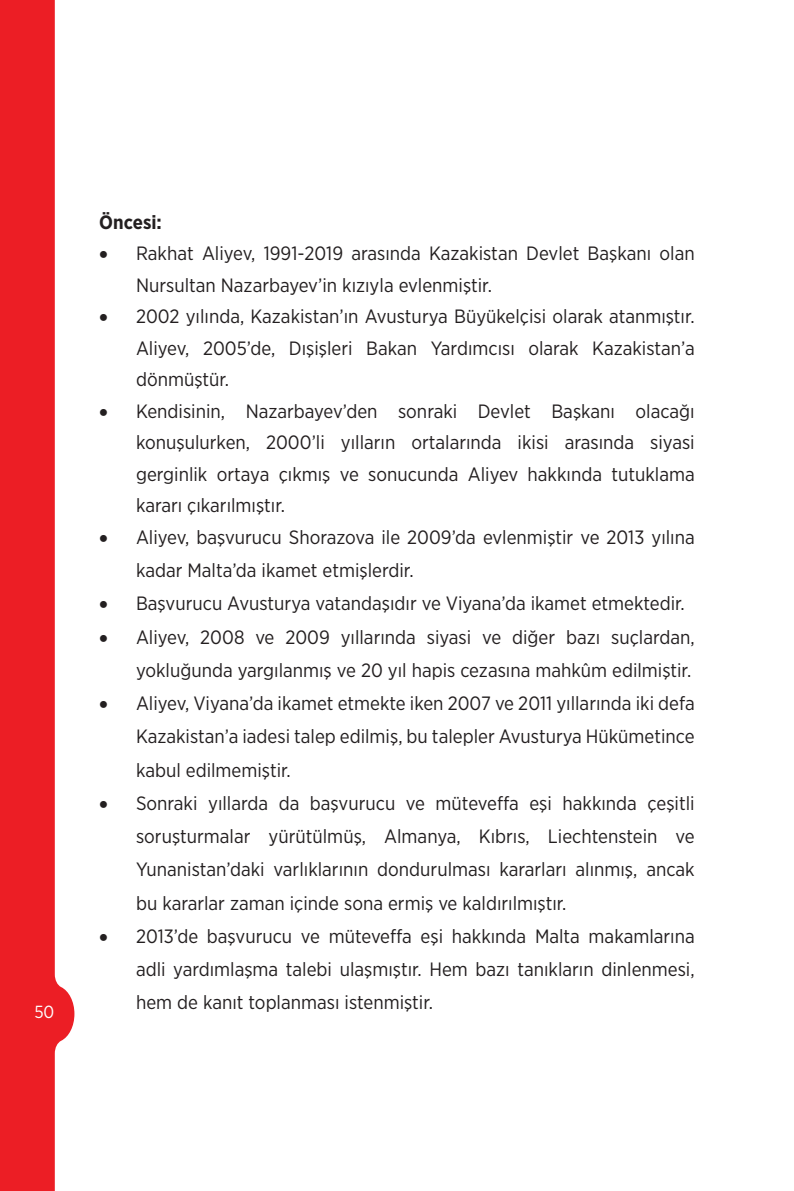
<style>
.page{position:relative;width:794px;height:1191px;background:#fff}
.page>*{position:absolute;margin:0;border:0;box-sizing:border-box;transform-origin:0 0}
.t1{font:19.25px/33.2px "Gotham Narrow";color:#231f20;text-align:justify}
.t2{font:700 19.25px "Gotham Narrow";color:#231f20}
.t3{font:17.5px "Gotham Narrow";color:#fff}
</style>
<div class="page">
<svg style="left:0;top:0;width:74px;height:1191px;fill:#ec1e25"></svg>
<p class="t3" style="left:34px;top:1000px;width:22px">50</p>
<p class="t2" style="left:99px;top:210px;width:64px">Öncesi:</p>
<p class="t1" style="left:136px;top:237px;width:560px;line-height:31.5px;text-indent:-37px">• Rakhat Aliyev, 1991-2019 arasında Kazakistan Devlet Başkanı olan<br>Nursultan Nazarbayev’in kızıyla evlenmiştir.</p>
<p class="t1" style="left:136px;top:300px;width:560px;line-height:31.5px;text-indent:-37px">• 2002 yılında, Kazakistan’ın Avusturya Büyükelçisi olarak atanmıştır.<br>Aliyev, 2005’de, Dışişleri Bakan Yardımcısı olarak Kazakistan’a dönmüştür.</p>
<p class="t1" style="left:136px;top:395px;width:560px;line-height:31.5px;text-indent:-37px">• Kendisinin, Nazarbayev’den sonraki Devlet Başkanı olacağı konuşulurken, 2000’li yılların ortalarında ikisi arasında siyasi gerginlik ortaya çıkmış ve sonucunda Aliyev hakkında tutuklama kararı çıkarılmıştır.</p>
<p class="t1" style="left:136px;top:520px;width:560px;text-indent:-37px">• Aliyev, başvurucu Shorazova ile 2009’da evlenmiştir ve 2013 yılına kadar Malta’da ikamet etmişlerdir.</p>
<p class="t1" style="left:99px;top:586px;width:587px">• Başvurucu Avusturya vatandaşıdır ve Viyana’da ikamet etmektedir.</p>
<p class="t1" style="left:99px;top:620px;width:597px;text-align:right">• Aliyev, 2008 ve 2009 yıllarında siyasi ve diğer bazı suçlardan, yokluğunda yargılanmış ve 20 yıl hapis cezasına mahkûm edilmiştir.</p>
<p class="t1" style="left:136px;top:686px;width:560px;text-indent:-37px">• Aliyev, Viyana’da ikamet etmekte iken 2007 ve 2011 yıllarında iki defa Kazakistan’a iadesi talep edilmiş, bu talepler Avusturya Hükümetince kabul edilmemiştir.</p>
<p class="t1" style="left:136px;top:786px;width:560px;text-indent:-37px">• Sonraki yıllarda da başvurucu ve müteveffa eşi hakkında çeşitli soruşturmalar yürütülmüş, Almanya, Kıbrıs, Liechtenstein ve Yunanistan’daki varlıklarının dondurulması kararları alınmış, ancak bu kararlar zaman içinde sona ermiş ve kaldırılmıştır.</p>
<p class="t1" style="left:136px;top:919px;width:560px;text-indent:-37px">• 2013’de başvurucu ve müteveffa eşi hakkında Malta makamlarına adli yardımlaşma talebi ulaşmıştır. Hem bazı tanıkların dinlenmesi, hem de kanıt toplanması istenmiştir.</p>
</div>
